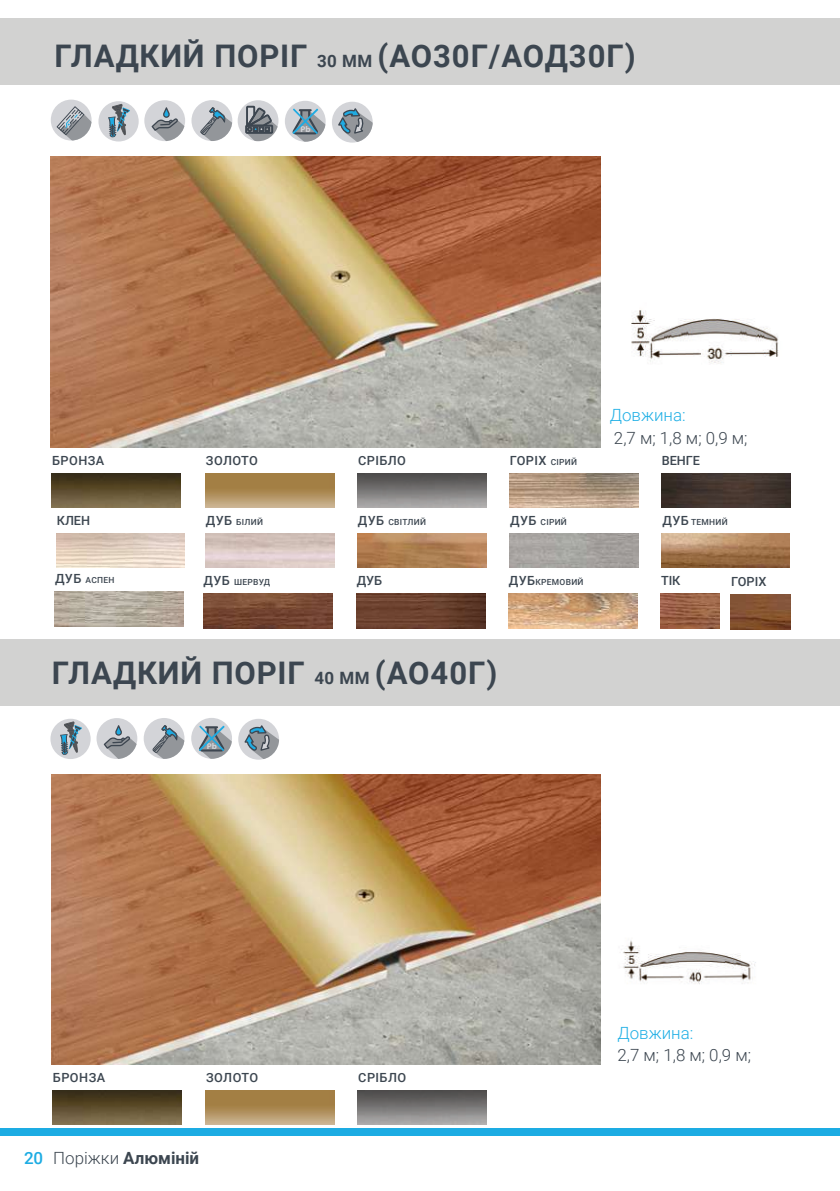
<style>
.page{position:relative;width:840px;height:1191px;background:#fff}
.page>*{position:absolute;margin:0;border:0;box-sizing:border-box;transform-origin:0 0}
.t1{font:700 31.2px "Roboto";letter-spacing:.025em;color:#3c4650}
.t2{font:300 16.8px "Roboto";color:#3c4650}
.t3{font:700 16.8px "Roboto";color:#3c4650}
.t4{font:300 16.8px "Roboto";color:#1fafe5}
.t5{font:500 12.6px "Roboto";letter-spacing:.035em;color:#3c4650}
.t6{font:500 8.4px "Roboto";letter-spacing:.03em;color:#3c4650}
.t7{font:700 8.4px "Myriad Pro";color:#d3d4d8}
.s1{font-size:17px}
.s2{font-size:8.4px}
.s3{font-size:12.6px}
.s4{font-weight:500;color:#1dace3}
.s5{font-weight:300}
</style>
<div class="page">
<img style="left:55px;top:591px;width:128px;height:35px">
<img style="left:203px;top:593px;width:129px;height:35px">
<img style="left:357px;top:533px;width:129px;height:35px">
<img style="left:508px;top:593px;width:128px;height:35px">
<img style="left:356px;top:593px;width:128px;height:35px">
<img style="left:509px;top:533px;width:128px;height:35px">
<img style="left:660px;top:593px;width:58px;height:35px">
<img style="left:661px;top:533px;width:128px;height:35px">
<img style="left:730px;top:594px;width:59px;height:35px">
<img style="left:661px;top:473px;width:128px;height:35px">
<img style="left:509px;top:473px;width:128px;height:35px">
<img style="left:52px;top:473px;width:128px;height:34px">
<img style="left:631px;top:310px;width:148px;height:54px">
<img style="left:51px;top:157px;width:549px;height:290px">
<img style="left:357px;top:473px;width:129px;height:34px">
<img style="left:205px;top:473px;width:129px;height:34px">
<img style="left:51px;top:774px;width:549px;height:290px">
<img style="left:357px;top:1090px;width:129px;height:34px">
<img style="left:206px;top:1090px;width:128px;height:34px">
<img style="left:53px;top:1090px;width:128px;height:34px">
<img style="left:623px;top:940px;width:133px;height:44px">
<div style="left:96px;top:718px;width:41px;height:41px;background:#d3d4d8;border-radius:50%"></div>
<svg style="left:104px;top:725px;width:33px;height:34px"></svg>
<div style="left:191px;top:718px;width:41px;height:41px;background:#d3d4d8;border-radius:50%"></div>
<svg style="left:199px;top:725px;width:33px;height:34px"></svg>
<div style="left:144px;top:718px;width:40px;height:41px;background:#d3d4d8;border-radius:50%"></div>
<svg style="left:152px;top:725px;width:32px;height:34px"></svg>
<div style="left:238px;top:719px;width:41px;height:40px;background:#d3d4d8;border-radius:50%"></div>
<svg style="left:244px;top:725px;width:35px;height:34px"></svg>
<div style="left:50px;top:718px;width:41px;height:41px;background:#d3d4d8;border-radius:50%"></div>
<svg style="left:60px;top:721px;width:22px;height:34px"></svg>
<div style="left:51px;top:100px;width:41px;height:40px;background:#d3d4d8;border-radius:50%"></div>
<svg style="left:57px;top:106px;width:35px;height:34px"></svg>
<div style="left:144px;top:100px;width:41px;height:41px;background:#d3d4d8;border-radius:50%"></div>
<svg style="left:151px;top:107px;width:34px;height:34px"></svg>
<div style="left:285px;top:101px;width:40px;height:41px;background:#d3d4d8;border-radius:50%"></div>
<svg style="left:292px;top:109px;width:33px;height:33px"></svg>
<div style="left:191px;top:100px;width:41px;height:41px;background:#d3d4d8;border-radius:50%"></div>
<svg style="left:200px;top:107px;width:32px;height:34px"></svg>
<div style="left:237px;top:100px;width:41px;height:41px;background:#d3d4d8;border-radius:50%"></div>
<svg style="left:245px;top:106px;width:33px;height:35px"></svg>
<div style="left:332px;top:102px;width:40px;height:41px;background:#d3d4d8;border-radius:50%"></div>
<svg style="left:338px;top:108px;width:34px;height:35px"></svg>
<div style="left:98px;top:101px;width:41px;height:40px;background:#d3d4d8;border-radius:50%"></div>
<svg style="left:108px;top:104px;width:22px;height:33px"></svg>
<div style="left:0;top:1128px;width:839px;height:7px;background:#1dace3"></div>
<div style="left:0;top:639px;width:839px;height:66px;background:#d2d2d1"></div>
<div style="left:0;top:18px;width:839px;height:66px;background:#d2d2d1"></div>
<h1 class="t1" style="left:54px;top:43px;width:582px">ГЛАДКИЙ ПОРІГ <span class="s1">30 ММ</span> (АО30Г/АОД30Г)</h1>
<p class="t7" style="left:300px;top:125px;width:12px">Pb</p>
<h2 class="t4" style="left:609px;top:408px;width:77px">Довжина:</h2>
<h2 class="t2" style="left:613px;top:431px;width:135px">2,7 м; 1,8 м; 0,9 м;</h2>
<p class="t5" style="left:52px;top:455px;width:54px">БРОНЗА</p>
<p class="t5" style="left:206px;top:455px;width:53px">ЗОЛОТО</p>
<p class="t5" style="left:358px;top:455px;width:49px">СРІБЛО</p>
<p class="t5" style="left:509px;top:455px;width:69px">ГОРІХ <span class="s2">СІРИЙ</span></p>
<p class="t5" style="left:661px;top:455px;width:40px">ВЕНГЕ</p>
<p class="t5" style="left:57px;top:516px;width:35px">КЛЕН</p>
<p class="t6" style="left:662px;top:519px;width:67px"><span class="s3">ДУБ</span> ТЕМНИЙ</p>
<p class="t6" style="left:206px;top:519px;width:59px"><span class="s3">ДУБ</span> БІЛИЙ</p>
<p class="t6" style="left:358px;top:519px;width:70px"><span class="s3">ДУБ</span> СВІТЛИЙ</p>
<p class="t6" style="left:509px;top:519px;width:58px"><span class="s3">ДУБ</span> СІРИЙ</p>
<p class="t6" style="left:55px;top:577px;width:61px"><span class="s3">ДУБ</span> АСПЕН</p>
<p class="t6" style="left:203px;top:579px;width:68px"><span class="s3">ДУБ</span> ШЕРВУД</p>
<p class="t5" style="left:356px;top:576px;width:27px">ДУБ</p>
<p class="t6" style="left:508px;top:579px;width:76px"><span class="s3">ДУБ</span>КРЕМОВИЙ</p>
<h1 class="t1" style="left:52px;top:660px;width:447px">ГЛАДКИЙ ПОРІГ <span class="s1">40 ММ</span> (АО40Г)</h1>
<p class="t7" style="left:207px;top:742px;width:12px">Pb</p>
<p class="t5" style="left:660px;top:576px;width:21px">ТІК</p>
<p class="t5" style="left:730px;top:577px;width:37px">ГОРІХ</p>
<p class="t5" style="left:53px;top:1072px;width:54px">БРОНЗА</p>
<p class="t5" style="left:206px;top:1072px;width:53px">ЗОЛОТО</p>
<p class="t5" style="left:358px;top:1072px;width:49px">СРІБЛО</p>
<h2 class="t3" style="left:24px;top:1151px;width:177px"><span class="s4">20</span> <span class="s5">Поріжки</span> Алюміній</h2>
<h2 class="t4" style="left:617px;top:1026px;width:77px">Довжина:</h2>
<h2 class="t2" style="left:617px;top:1048px;width:135px">2,7 м; 1,8 м; 0,9 м;</h2>
</div>
